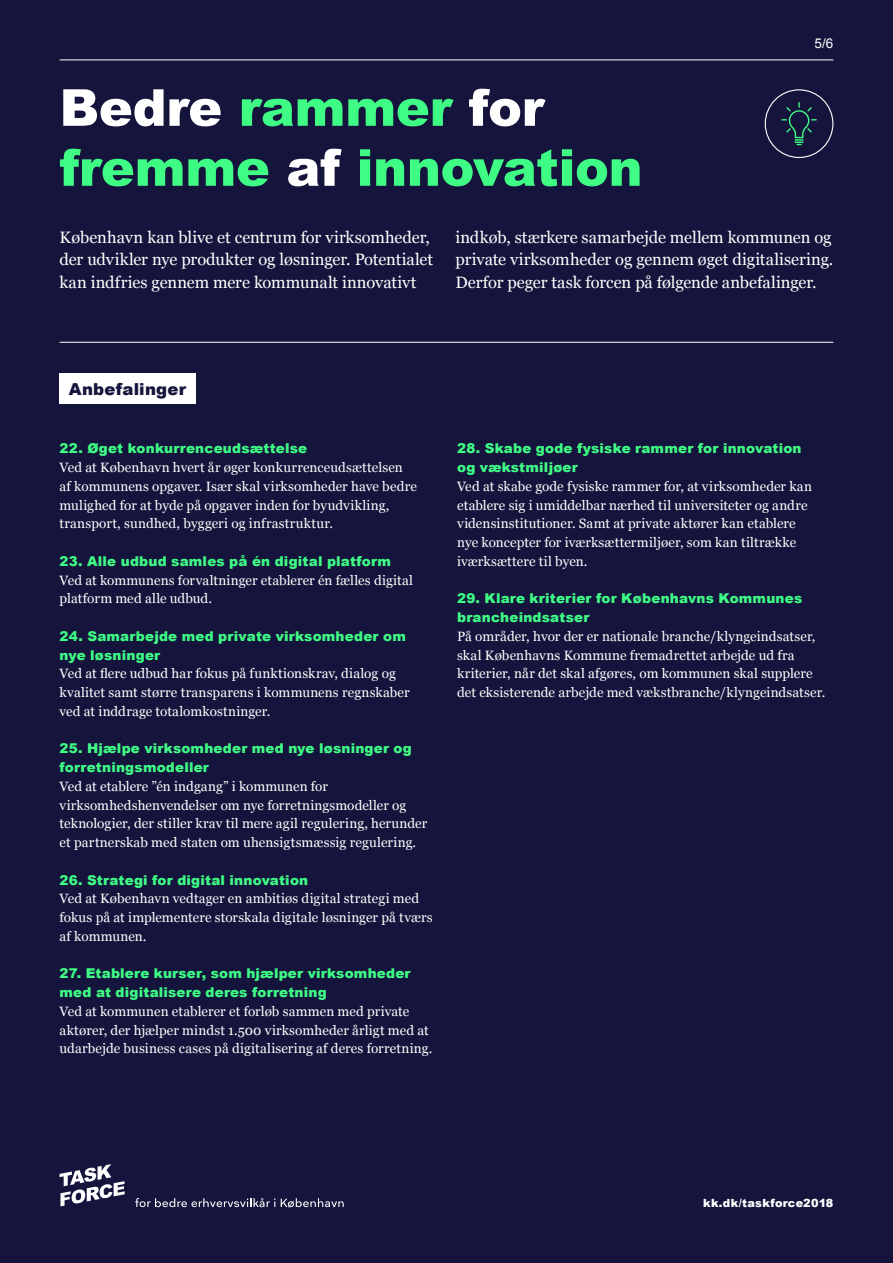
<style>
.page{position:relative;width:893px;height:1263px;background:#14143c}
.page>*{position:absolute;margin:0;border:0;box-sizing:border-box;transform-origin:0 0}
.t1{font:900 51px/60px "Arial";letter-spacing:-.01em;color:#3ffc85}
.t2{font:16.5px/22.5px "Georgia";letter-spacing:-.005em;color:#fff}
.t3{font:900 16.5px "Arial";letter-spacing:.015em;color:#14143c}
.t4{font:13.5px/18.8px "Georgia";letter-spacing:.005em;color:#fff}
.t5{font:900 13.5px/18.8px "Arial";letter-spacing:.015em;color:#3ffc85}
.t6{font:13.5px "Arial";color:#fff}
.t7{font:900 11.25px "Arial";letter-spacing:.02em;color:#fff}
.s1{color:#fff}
</style>
<div class="page">
<svg style="left:60px;top:1164px;width:65px;height:42px"></svg>
<svg style="left:135px;top:1198px;width:209px;height:10px"></svg>
<hr style="left:60px;top:342px;width:773px;height:1px;background:#fff">
<hr style="left:60px;top:60px;width:773px;height:1px;background:#fff">
<div style="left:60px;top:373px;width:136px;height:31px;background:#fff"></div>
<div style="left:765px;top:89px;width:68px;height:69px;border:1px solid #fff;border-radius:50%"></div>
<svg style="left:781px;top:102px;width:36px;height:43px"></svg>
<h1 class="t1" style="left:60px;top:81px;width:585px"><span class="s1">Bedre</span> rammer <span class="s1">for </span>fremme <span class="s1">af</span> innovation</h1>
<p class="t6" style="left:814px;top:36px;width:21px">5/6</p>
<p class="t2" style="left:60px;top:227px;width:375px">København kan blive et centrum for virksomheder, der udvikler nye produkter og løsninger. Potentialet kan indfries gennem mere kommunalt innovativt</p>
<p class="t2" style="left:455px;top:227px;width:379px;text-align:justify">indkøb, stærkere samarbejde mellem kommunen og private virksomheder og gennem øget digitalisering.<br>Derfor peger task forcen på følgende anbefalinger.</p>
<p class="t3" style="left:69px;top:381px;width:119px">Anbefalinger</p>
<p class="t5" style="left:60px;top:440px;width:249px">22. Øget konkurrenceudsættelse</p>
<p class="t4" style="left:60px;top:459px;width:359px">Ved at København hvert år øger konkurrenceudsættelsen af kommunens opgaver. Især skal virksomheder have bedre mulighed for at byde på opgaver inden for byudvikling, transport, sundhed, byggeri og infrastruktur.</p>
<p class="t5" style="left:60px;top:552px;width:333px">23. Alle udbud samles på én digital platform</p>
<p class="t4" style="left:60px;top:571px;width:355px">Ved at kommunens forvaltninger etablerer én fælles digital platform med alle udbud.</p>
<p class="t5" style="left:60px;top:627px;width:348px">24. Samarbejde med private virksomheder om nye løsninger</p>
<p class="t4" style="left:60px;top:664px;width:352px">Ved at flere udbud har fokus på funktionskrav, dialog og kvalitet samt større transparens i kommunens regnskaber ved at inddrage totalomkostninger.</p>
<p class="t5" style="left:60px;top:740px;width:354px">25. Hjælpe virksomheder med nye løsninger og forretningsmodeller</p>
<p class="t4" style="left:60px;top:778px;width:369px">Ved at etablere ”én indgang” i kommunen for virksomhedshenvendelser om nye forretningsmodeller og teknologier, der stiller krav til mere agil regulering, herunder et partnerskab med staten om uhensigtsmæssig regulering.</p>
<p class="t5" style="left:60px;top:871px;width:250px">26. Strategi for digital innovation</p>
<p class="t4" style="left:60px;top:890px;width:375px">Ved at København vedtager en ambitiøs digital strategi med fokus på at implementere storskala digitale løsninger på tværs af kommunen.</p>
<p class="t5" style="left:60px;top:965px;width:353px">27. Etablere kurser, som hjælper virksomheder med at digitalisere deres forretning</p>
<p class="t4" style="left:60px;top:1003px;width:374px">Ved at kommunen etablerer et forløb sammen med private aktører, der hjælper mindst 1.500 virksomheder årligt med at udarbejde business cases på digitalisering af deres forretning.</p>
<p class="t5" style="left:457px;top:440px;width:346px">28. Skabe gode fysiske rammer for innovation og vækstmiljøer</p>
<p class="t4" style="left:457px;top:478px;width:356px">Ved at skabe gode fysiske rammer for, at virksomheder kan etablere sig i umiddelbar nærhed til universiteter og andre vidensinstitutioner. Samt at private aktører kan etablere nye koncepter for iværksættermiljøer, som kan tiltrække iværksættere til byen.</p>
<p class="t5" style="left:457px;top:590px;width:347px">29. Klare kriterier for Københavns Kommunes brancheindsatser</p>
<p class="t4" style="left:457px;top:628px;width:370px">På områder, hvor der er nationale branche/klyngeindsatser, skal Københavns Kommune fremadrettet arbejde ud fra kriterier, når det skal afgøres, om kommunen skal supplere det eksisterende arbejde med vækstbranche/klyngeindsatser.</p>
<p class="t7" style="left:703px;top:1198px;width:132px">kk.dk/taskforce2018</p>
</div>
